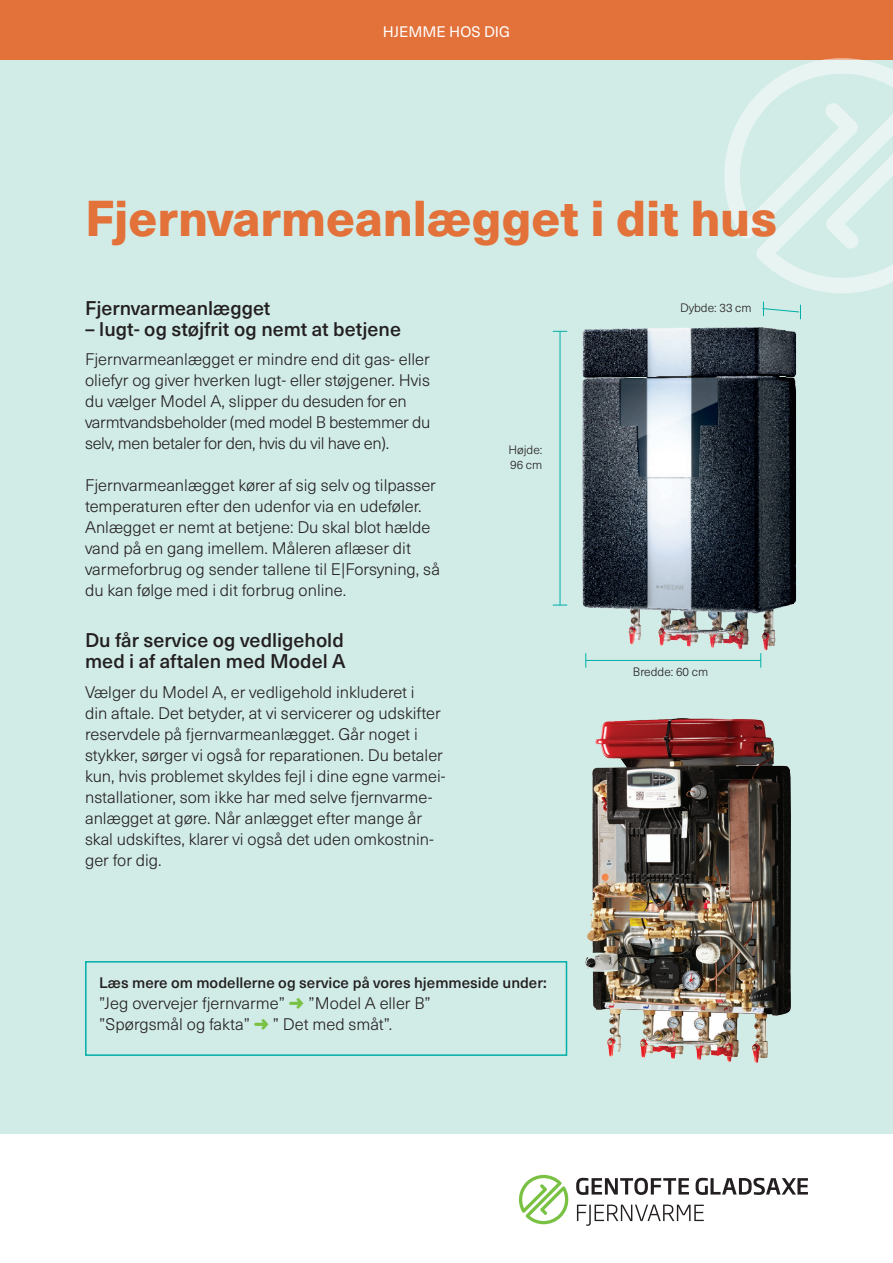
<style>
.page{position:relative;width:893px;height:1263px;background:#fff}
.page>*{position:absolute;margin:0;border:0;box-sizing:border-box;transform-origin:0 0}
.t1{font:800 49.5px "Neue Haas Unica Pro";color:#e3713a}
.t2{font:500 19.5px/21px "Neue Haas Unica Pro";color:#231f20}
.t3{font:300 16.5px/21px "Neue Haas Unica Pro";color:#231f20}
.t4{font:500 15px "Neue Haas Unica Pro";color:#231f20}
.t5{font:15px "Neue Haas Unica Pro";color:#fff}
.t6{font:300 12px/15px "Neue Haas Unica Pro";color:#231f20}
.s1{color:#79c142}
</style>
<div class="page">
<div style="left:0;top:0;width:893px;height:1134px;background:#d1ebe6"></div>
<div style="left:0;top:0;width:893px;height:60px;background:#e3713a"></div>
<svg style="left:519px;top:1175px;width:289px;height:51px"></svg>
<svg style="left:724px;top:58px;width:169px;height:235px"></svg>
<img style="left:582px;top:319px;width:219px;height:342px">
<img style="left:585px;top:719px;width:205px;height:343px">
<svg style="left:762px;top:302px;width:39px;height:17px"></svg>
<svg style="left:553px;top:331px;width:14px;height:1px"></svg>
<svg style="left:553px;top:605px;width:14px;height:1px"></svg>
<hr style="left:560px;top:332px;width:1px;height:273px;background:#00afa8">
<svg style="left:585px;top:653px;width:1px;height:15px"></svg>
<svg style="left:760px;top:653px;width:1px;height:15px"></svg>
<hr style="left:586px;top:660px;width:175px;height:1px;background:#00afa8">
<div style="left:85px;top:961px;width:482px;height:95px;border:2px solid #00afa8"></div>
<p class="t5" style="left:383px;top:23px;width:129px">HJEMME HOS DIG</p>
<h1 class="t1" style="left:85px;top:187px;width:694px">Fjernvarmeanlægget i dit hus</h1>
<p class="t2" style="left:85px;top:297px;width:187px">Fjernvarmeanlægget</p>
<p class="t2" style="left:85px;top:318px;width:317px">– lugt- og støjfrit og nemt at betjene</p>
<p class="t3" style="left:85px;top:349px;width:347px">Fjernvarmeanlægget er mindre end dit gas- eller oliefyr og giver hverken lugt- eller støjgener. Hvis du vælger Model A, slipper du desuden for en varmtvandsbeholder (med model B bestemmer du selv, men betaler for den, hvis du vil have en).</p>
<p class="t3" style="left:85px;top:475px;width:356px">Fjernvarmeanlægget kører af sig selv og tilpasser temperaturen efter den udenfor via en udeføler.<br>Anlægget er nemt at betjene: Du skal blot hælde vand på en gang imellem. Måleren aflæser dit varmeforbrug og sender tallene til E|Forsyning, så du kan følge med i dit forbrug online.</p>
<p class="t2" style="left:85px;top:630px;width:262px">Du får service og vedligehold med i af aftalen med Model A</p>
<p class="t3" style="left:85px;top:681px;width:362px">Vælger du Model A, er vedligehold inkluderet i<br>din aftale. Det betyder, at vi servicerer og udskifter reservdele på fjernvarmeanlægget. Går noget i stykker, sørger vi også for reparationen. Du betaler kun, hvis problemet skyldes fejl i dine egne varmei&shy;nstallationer, som ikke har med selve fjernvarme&shy;anlægget at gøre. Når anlægget efter mange år skal udskiftes, klarer vi også det uden omkostnin&shy;ger for dig.</p>
<p class="t6" style="left:508px;top:443px;width:35px">Højde:<br>96 cm</p>
<p class="t4" style="left:99px;top:973px;width:449px">Læs mere om modellerne og service på vores hjemmeside under:</p>
<p class="t3" style="left:99px;top:993px;width:333px">”Jeg overvejer fjernvarme” <span class="s1">➜</span> ”Model A eller B” ”Spørgsmål og fakta” <span class="s1">➜</span> ” Det med småt”.</p>
<p class="t6" style="left:680px;top:301px;width:73px">Dybde: 33 cm</p>
<p class="t6" style="left:633px;top:664px;width:77px">Bredde: 60 cm</p>
</div>
